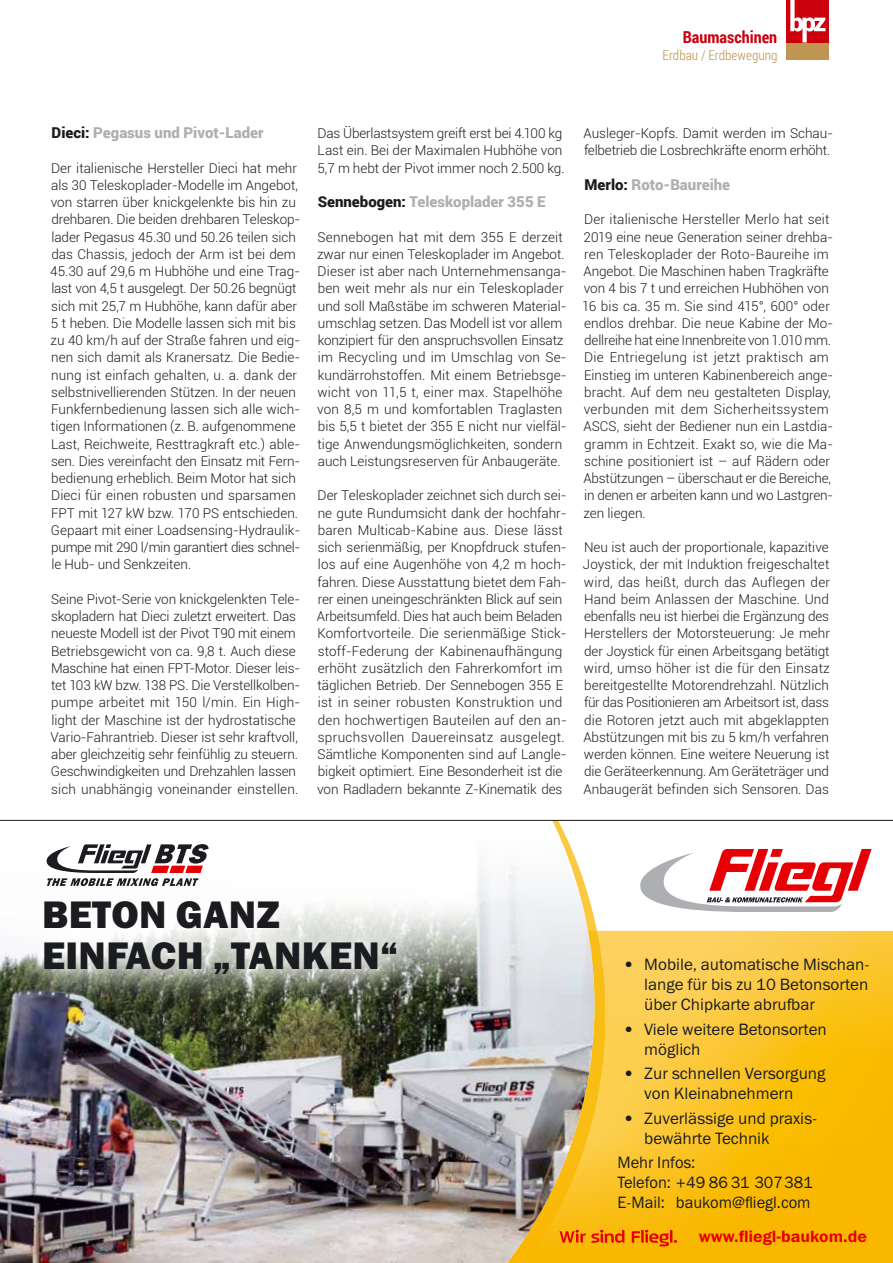
<style>
.page{position:relative;width:893px;height:1263px;background:#fff}
.page>*{position:absolute;margin:0;border:0;box-sizing:border-box;transform-origin:0 0}
.t1{font:38.7px/40.5px "Franklin Gothic Heavy ITC";letter-spacing:.01em;color:#1b1c20}
.t2{font:16.5px/19.8px "Franklin Gothic Book ITC";color:#1b1c20}
.t3{font:16.5px/19.8px "Franklin Gothic Book ITC";color:#1b1c20;scale:.96 1}
.t4{font:16.5px "Franklin Gothic Demi ITC";color:#e60005}
.t5{font:700 16.5px "Roboto Condensed";color:#cb010e}
.t6{font:900 15px "Roboto";color:#aeafb2}
.t7{font:300 13.5px/17.2px "Roboto";color:#1b1c20}
.t8{font:300 13.5px "Roboto Condensed";color:#be9551}
.s1{color:#1b1c20}
</style>
<div class="page">
<div style="left:787px;top:43px;width:42px;height:17px;background:#be9551"></div>
<div style="left:787px;top:0;width:42px;height:43px;background:#cb010e"></div>
<svg style="left:790px;top:0;width:35px;height:43px"></svg>
<svg style="left:605px;top:1054px;width:288px;height:88px;background:#fac21e"></svg>
<svg style="left:605px;top:931px;width:288px;height:123px;background:#fbca40"></svg>
<svg style="left:605px;top:849px;width:288px;height:82px"></svg>
<svg style="left:605px;top:1142px;width:288px;height:121px;background:#f9ba08"></svg>
<svg style="left:605px;top:1230px;width:19px;height:13px"></svg>
<svg style="left:632px;top:1230px;width:45px;height:16px"></svg>
<img style="left:0;top:821px;width:594px;height:442px">
<svg style="left:11px;top:868px;width:421px;height:141px"></svg>
<svg style="left:637px;top:849px;width:234px;height:63px"></svg>
<svg style="left:45px;top:844px;width:164px;height:42px"></svg>
<hr style="left:0;top:820px;width:893px;height:1px;background:#1b1c20">
<p class="t5" style="left:683px;top:25px;width:96px">Baumaschinen</p>
<p class="t8" style="left:662px;top:45px;width:117px">Erdbau / Erdbewegung</p>
<p class="t6" style="left:52px;top:122px;width:214px"><span class="s1">Dieci:</span> Pegasus und Pivot-Lader</p>
<p class="t7" style="left:50px;top:159px;width:251px">Der italienische Hersteller Dieci hat mehr als 30 Teleskoplader-Modelle im Angebot, von starren über knickgelenkte bis hin zu drehbaren. Die beiden drehbaren Teleskop&shy;lader Pegasus 45.30 und 50.26 teilen sich das Chassis, jedoch der Arm ist bei dem 45.30 auf 29,6 m Hubhöhe und eine Trag&shy;last von 4,5 t ausgelegt. Der 50.26 begnügt sich mit 25,7 m Hubhöhe, kann dafür aber 5 t heben. Die Modelle lassen sich mit bis zu 40 km/h auf der Straße fahren und eig&shy;nen sich damit als Kranersatz. Die Bedie&shy;nung ist einfach gehalten, u. a. dank der selbstnivellierenden Stützen. In der neuen Funkfernbedienung lassen sich alle wich&shy;tigen Informationen (z. B. aufgenommene Last, Reichweite, Resttragkraft etc.) able&shy;sen. Dies vereinfacht den Einsatz mit Fern&shy;bedienung erheblich. Beim Motor hat sich Dieci für einen robusten und sparsamen FPT mit 127 kW bzw. 170 PS entschieden.<br>Gepaart mit einer Loadsensing-Hydraulik&shy;pumpe mit 290 l/min garantiert dies schnel&shy;le Hub- und Senkzeiten.</p>
<p class="t7" style="left:51px;top:590px;width:251px">Seine Pivot-Serie von knickgelenkten Tele&shy;skopladern hat Dieci zuletzt erweitert. Das neueste Modell ist der Pivot T90 mit einem Betriebsgewicht von ca. 9,8 t. Auch diese Maschine hat einen FPT-Motor. Dieser leis&shy;tet 103 kW bzw. 138 PS. Die Verstellkolben&shy;pumpe arbeitet mit 150 l/min. Ein High&shy;light der Maschine ist der hydrostatische Vario-Fahrantrieb. Dieser ist sehr kraftvoll, aber gleichzeitig sehr feinfühlig zu steuern.<br>Geschwindigkeiten und Drehzahlen lassen sich unabhängig voneinander einstellen.</p>
<p class="t7" style="left:317px;top:124px;width:249px">Das Überlastsystem greift erst bei 4.100 kg<br>Last ein. Bei der Maximalen Hubhöhe von<br>5,7 m hebt der Pivot immer noch 2.500 kg.</p>
<p class="t6" style="left:318px;top:191px;width:230px"><span class="s1">Sennebogen:</span> Teleskoplader 355 E</p>
<p class="t7" style="left:317px;top:228px;width:251px">Sennebogen hat mit dem 355 E derzeit zwar nur einen Teleskoplader im Angebot.<br>Dieser ist aber nach Unternehmensanga&shy;ben weit mehr als nur ein Teleskoplader und soll Maßstäbe im schweren Material&shy;umschlag setzen. Das Modell ist vor allem konzipiert für den anspruchsvollen Einsatz im Recycling und im Umschlag von Se&shy;kundärrohstoffen. Mit einem Betriebsge&shy;wicht von 11,5 t, einer max. Stapelhöhe von 8,5 m und komfortablen Traglasten bis 5,5 t bietet der 355 E nicht nur vielfäl&shy;tige Anwendungsmöglichkeiten, sondern auch Leistungsreserven für Anbaugeräte.</p>
<p class="t7" style="left:317px;top:486px;width:251px">Der Teleskoplader zeichnet sich durch sei&shy;ne gute Rundumsicht dank der hochfahr&shy;baren Multicab-Kabine aus. Diese lässt sich serienmäßig, per Knopfdruck stufen&shy;los auf eine Augenhöhe von 4,2 m hoch&shy;fahren. Diese Ausstattung bietet dem Fah&shy;rer einen uneingeschränkten Blick auf sein Arbeitsumfeld. Dies hat auch beim Beladen Komfortvorteile. Die serienmäßige Stick&shy;stoff-Federung der Kabinenaufhängung erhöht zusätzlich den Fahrerkomfort im täglichen Betrieb. Der Sennebogen 355 E ist in seiner robusten Konstruktion und den hochwertigen Bauteilen auf den an&shy;spruchsvollen Dauereinsatz ausgelegt.<br>Sämtliche Komponenten sind auf Langle&shy;bigkeit optimiert. Eine Besonderheit ist die von Radladern bekannte Z-Kinematik des</p>
<p class="t7" style="left:583px;top:124px;width:251px">Ausleger-Kopfs. Damit werden im Schau&shy;felbetrieb die Losbrechkräfte enorm erhöht.</p>
<p class="t6" style="left:584px;top:174px;width:147px"><span class="s1">Merlo:</span> Roto-Baureihe</p>
<p class="t7" style="left:582px;top:210px;width:253px">Der italienische Hersteller Merlo hat seit 2019 eine neue Generation seiner drehba&shy;ren Teleskoplader der Roto-Baureihe im Angebot. Die Maschinen haben Tragkräfte von 4 bis 7 t und erreichen Hubhöhen von 16 bis ca. 35 m. Sie sind 415°, 600° oder endlos drehbar. Die neue Kabine der Mo&shy;dellreihe hat eine Innenbreite von 1.010 mm.<br>Die Entriegelung ist jetzt praktisch am Einstieg im unteren Kabinenbereich ange&shy;bracht. Auf dem neu gestalteten Display, verbunden mit dem Sicherheitssystem ASCS, sieht der Bediener nun ein Lastdia&shy;gramm in Echtzeit. Exakt so, wie die Ma&shy;schine positioniert ist – auf Rädern oder Abstützungen – überschaut er die Bereiche, in denen er arbeiten kann und wo Lastgren&shy;zen liegen.</p>
<p class="t7" style="left:583px;top:538px;width:249px;text-align:justify">Neu ist auch der proportionale, kapazitive Joystick, der mit Induktion freigeschaltet wird, das heißt, durch das Auflegen der Hand beim Anlassen der Maschine. Und ebenfalls neu ist hierbei die Ergänzung des Herstellers der Motorsteuerung: Je mehr der Joystick für einen Arbeitsgang betätigt wird, umso höher ist die für den Einsatz bereitgestellte Motorendrehzahl. Nützlich für das Positionieren am Arbeitsort ist, dass die Rotoren jetzt auch mit abgeklappten Abstützungen mit bis zu 5 km/h verfahren werden können. Eine weitere Neuerung ist die Geräteerkennung. Am Geräteträger und Anbaugerät befinden sich Sensoren. Das</p>
<h1 class="t1" style="left:42px;top:896px;width:358px">BETON GANZ<br>EINFACH „TANKEN“</h1>
<p class="t2" style="left:644px;top:954px;width:227px;text-align:justify;text-indent:-20px">• Mobile, automatische Mischan&shy;lange für bis zu 10 Betonsorten über Chipkarte abrufbar</p>
<p class="t2" style="left:644px;top:1019px;width:184px;text-indent:-20px">• Viele weitere Betonsorten möglich</p>
<p class="t2" style="left:644px;top:1063px;width:183px;text-indent:-20px">• Zur schnellen Versorgung von Kleinabnehmern</p>
<p class="t2" style="left:644px;top:1108px;width:175px;text-indent:-20px">• Zuverlässige und praxis&shy;bewährte Technik</p>
<p class="t3" style="left:617px;top:1152px;width:205px">Mehr Infos:<br>Telefon: +49 86 31 307381<br>E-Mail: baukom@fliegl.com</p>
<p class="t4" style="left:699px;top:1227px;width:169px">www.fliegl-baukom.de</p>
</div>
